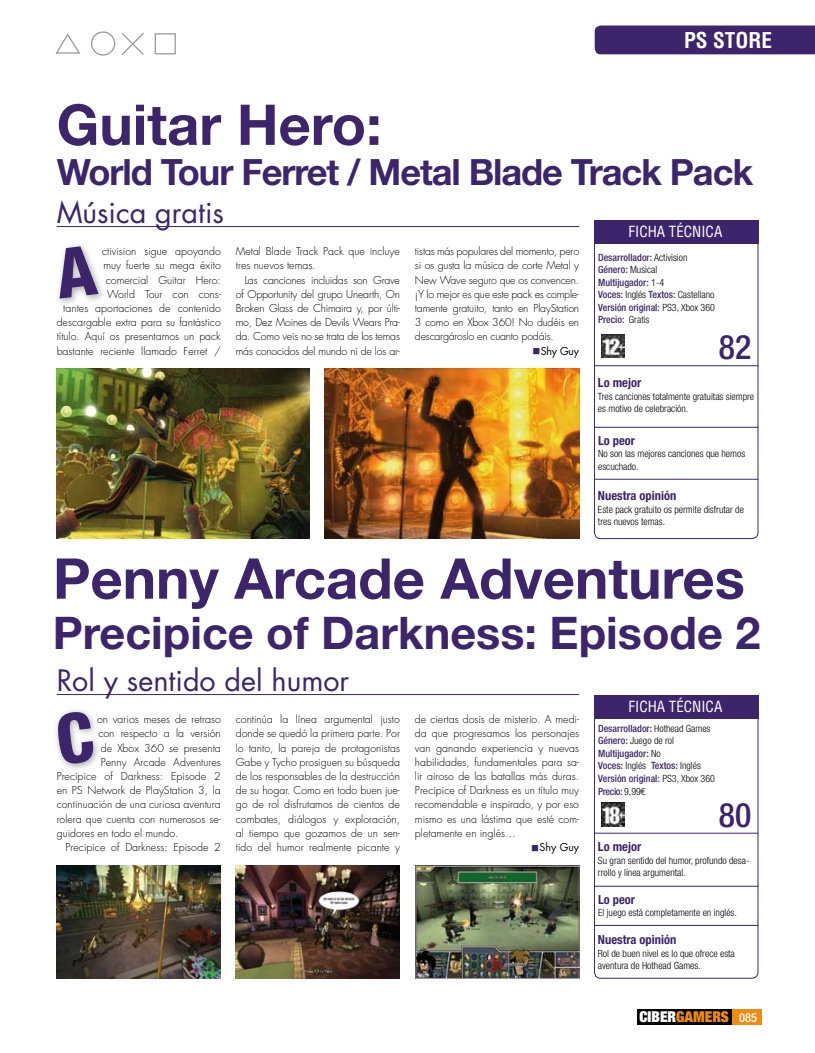
<style>
.page{position:relative;width:815px;height:1053px;background:#fff}
.page>*{position:absolute;margin:0;border:0;box-sizing:border-box;transform-origin:0 0}
.t1{font:700 56.25px "Helvetica Neue LT Std";color:#3c256a}
.t2{font:700 45px "Helvetica Neue LT Std";color:#3c256a}
.t3{font:700 36.25px "Helvetica Neue LT Std";letter-spacing:-.03em;color:#3c256a}
.t4{font:500 condensed 33.75px "Helvetica Neue LT Std";color:#3c256a}
.t5{font:28.75px "Futura Std";color:#3c256a}
.t6{font:700 condensed 21.25px "Helvetica LT Std";color:#fff}
.t7{font:condensed 15px "Helvetica LT Std";color:#fff}
.t8{font:900 condensed 15px "Helvetica Neue LT Std";color:#f08a10}
.t9{font:700 condensed 12.5px "Helvetica Neue LT Std";color:#3c256a}
.t10{font:300 10.62px/14.1px "Futura Std";color:#000;text-align:justify}
.t11{font:300 10.62px "Futura Std";letter-spacing:-.02em;color:#000}
.t12{font:10.62px "Futura Std";letter-spacing:-.01em;color:#000}
.t13{font:300 condensed 10px/12.5px "Helvetica Neue LT Std";color:#000}
.t14{font:500 condensed 10px/12.5px "Helvetica Neue LT Std";color:#3c256a}
.s1{font-weight:300;color:#000}
.s2{color:#3c256a}
.s3{color:#fff}
.s4{font-weight:500;font-size:12.5px;color:#fff}
</style>
<div class="page">
<div style="left:637px;top:1009px;width:95px;height:16px;background:#000"></div>
<div style="left:732px;top:1009px;width:30px;height:16px;background:#f08a10"></div>
<div style="left:595px;top:26px;width:220px;height:28px;background:#3c256a"></div>
<hr style="left:57px;top:226px;width:522px;height:1px;background:#3c256a">
<div style="left:53px;top:241px;width:54px;height:67px;background:#000;opacity:.35"></div>
<hr style="left:57px;top:694px;width:522px;height:1px;background:#3c256a">
<div style="left:52px;top:705px;width:51px;height:68px;background:#000;opacity:.35"></div>
<div style="left:594px;top:223px;width:164px;height:316px;border:1px solid #3c256a;border-radius:6px"></div>
<hr style="left:594px;top:365px;width:164px;height:1px;background:#3c256a">
<hr style="left:594px;top:427px;width:164px;height:1px;background:#3c256a">
<hr style="left:594px;top:479px;width:164px;height:1px;background:#3c256a">
<div style="left:594px;top:220px;width:164px;height:24px;background:#3c256a"></div>
<img style="left:601px;top:334px;width:23px;height:24px">
<svg style="left:55px;top:33px;width:26px;height:21px"></svg>
<div style="left:91px;top:31px;width:24px;height:25px;border:1px solid #969799;border-radius:50%"></div>
<div style="left:155px;top:33px;width:21px;height:21px;border:1px solid #969799"></div>
<svg style="left:121px;top:32px;width:23px;height:23px"></svg>
<img style="left:57px;top:369px;width:253px;height:170px">
<img style="left:325px;top:369px;width:254px;height:170px">
<div style="left:594px;top:698px;width:164px;height:280px;border:1px solid #3c256a;border-radius:6px"></div>
<hr style="left:594px;top:832px;width:164px;height:1px;background:#3c256a">
<hr style="left:594px;top:885px;width:164px;height:1px;background:#3c256a">
<hr style="left:594px;top:925px;width:164px;height:1px;background:#3c256a">
<div style="left:594px;top:694px;width:164px;height:24px;background:#3c256a"></div>
<img style="left:601px;top:802px;width:23px;height:24px">
<img style="left:57px;top:865px;width:164px;height:113px">
<img style="left:236px;top:865px;width:164px;height:113px">
<img style="left:415px;top:865px;width:164px;height:113px">
<svg style="left:54px;top:245px;width:45px;height:53px"></svg>
<svg style="left:56px;top:710px;width:39px;height:55px"></svg>
<p class="t6" style="left:684px;top:27px;width:89px">PS STORE</p>
<p class="t1" style="left:57px;top:90px;width:327px">Guitar Hero:</p>
<p class="t3" style="left:57px;top:149px;width:698px">World Tour Ferret / Metal Blade Track Pack</p>
<p class="t5" style="left:57px;top:194px;width:169px">Música gratis</p>
<p class="t10" style="left:57px;top:245px;width:166px;text-align:right">ctivision sigue apoyando<br>muy fuerte su mega éxito<br>comercial Guitar Hero:<br>World Tour con cons-<br>tantes aportaciones de contenido descargable extra para su fantástico título. Aquí os presentamos un pack bastante reciente llamado Ferret /</p>
<p class="t10" style="left:236px;top:245px;width:166px">Metal Blade Track Pack que incluye</p>
<p class="t7" style="left:629px;top:222px;width:95px">FICHA TÉCNICA</p>
<p class="t7" style="left:677px;top:222px;width:9px">E</p>
<p class="t14" style="left:598px;top:251px;width:118px">Desarrollador: <span class="s1">Activision<br></span>Género: <span class="s1">Musical<br></span>Multijugador: <span class="s1">1-4<br></span>Voces: <span class="s1">Inglés</span> Textos: <span class="s1">Castellano<br></span>Versión original: <span class="s1">PS3, Xbox 360<br></span>Precio: <span class="s1">Gratis</span></p>
<p class="t10" style="left:415px;top:245px;width:166px">tistas más populares del momento, pero si os gusta la música de corte Metal y New Wave seguro que os convencen. ¡Y lo mejor es que este pack es comple&shy;tamente gratuito, tanto en PlayStation 3 como en Xbox 360! No dudéis en descargároslo en cuanto podáis.</p>
<p class="t12" style="left:533px;top:344px;width:48px"><span class="s2">■</span>Shy Guy</p>
<p class="t10" style="left:236px;top:259px;width:81px">tres nuevos temas.</p>
<p class="t11" style="left:245px;top:273px;width:157px">Las canciones incluidas son Grave</p>
<p class="t11" style="left:236px;top:287px;width:166px">of Opportunity del grupo Unearth, On</p>
<p class="t11" style="left:236px;top:301px;width:166px">Broken Glass de Chimaira y, por últi-</p>
<p class="t11" style="left:236px;top:316px;width:166px">mo, Dez Moines de Devils Wears Pra-</p>
<p class="t11" style="left:236px;top:330px;width:166px">da. Como veis no se trata de los temas</p>
<p class="t11" style="left:236px;top:344px;width:166px">más conocidos del mundo ni de los ar-</p>
<p class="t4" style="left:719px;top:326px;width:34px">82</p>
<p class="t9" style="left:598px;top:375px;width:45px">Lo mejor</p>
<p class="t13" style="left:598px;top:390px;width:158px">Tres canciones totalmente gratuitas siempre es motivo de celebración.</p>
<p class="t9" style="left:598px;top:433px;width:38px">Lo peor</p>
<p class="t13" style="left:598px;top:447px;width:149px">No son las mejores canciones que hemos escuchado.</p>
<p class="t9" style="left:598px;top:488px;width:80px">Nuestra opinión</p>
<p class="t13" style="left:598px;top:503px;width:148px">Este pack gratuito os permite disfrutar de tres nuevos temas.</p>
<p class="t1" style="left:53px;top:543px;width:693px">Penny Arcade Adventures</p>
<p class="t2" style="left:53px;top:604px;width:709px">Precipice of Darkness: Episode 2</p>
<p class="t5" style="left:57px;top:661px;width:294px">Rol y sentido del humor</p>
<p class="t10" style="left:97px;top:712px;width:125px">on varios meses de retraso</p>
<p class="t10" style="left:98px;top:726px;width:124px">con respecto a la versión</p>
<p class="t10" style="left:101px;top:741px;width:122px">de Xbox 360 se presenta</p>
<p class="t10" style="left:101px;top:755px;width:121px">Penny Arcade Adventures</p>
<p class="t10" style="left:57px;top:769px;width:166px">Precipice of Darkness: Episode 2</p>
<p class="t10" style="left:57px;top:783px;width:166px">en PS Network de PlayStation 3, la</p>
<p class="t10" style="left:57px;top:797px;width:166px">continuación de una curiosa aventura</p>
<p class="t10" style="left:57px;top:811px;width:166px">rolera que cuenta con numerosos se-</p>
<p class="t10" style="left:57px;top:826px;width:123px">guidores en todo el mundo.</p>
<p class="t10" style="left:66px;top:840px;width:157px">Precipice of Darkness: Episode 2</p>
<p class="t10" style="left:236px;top:712px;width:166px">continúa la línea argumental justo donde se quedó la primera parte. Por lo tanto, la pareja de protagonistas Gabe y Tycho prosiguen su búsqueda de los responsables de la destrucción de su hogar. Como en todo buen jue&shy;go de rol disfrutamos de cientos de combates, diálogos y exploración, al tiempo que gozamos de un sen&shy;tido del humor realmente picante y</p>
<p class="t10" style="left:415px;top:712px;width:166px">de ciertas dosis de misterio. A medi&shy;da que progresamos los personajes van ganando experiencia y nuevas habilidades, fundamentales para sa&shy;lir airoso de las batallas más duras.<br>Precipice of Darkness es un título muy recomendable e inspirado, y por eso mismo es una lástima que esté com&shy;pletamente en inglés…</p>
<p class="t12" style="left:531px;top:840px;width:50px"><span class="s2">■</span>Shy Guy</p>
<p class="t7" style="left:629px;top:697px;width:95px">FICHA TÉCNICA</p>
<p class="t7" style="left:677px;top:697px;width:9px">E</p>
<p class="t14" style="left:598px;top:722px;width:118px">Desarrollador: <span class="s1">Hothead Games<br></span>Género: <span class="s1">Juego de rol<br></span>Multijugador: <span class="s1">No<br></span>Voces: <span class="s1">Inglés</span> Textos: <span class="s1">Inglés<br></span>Versión original: <span class="s1">PS3, Xbox 360<br></span>Precio: <span class="s1">9,99€</span></p>
<p class="t4" style="left:719px;top:795px;width:34px">80</p>
<p class="t9" style="left:598px;top:839px;width:45px">Lo mejor</p>
<p class="t13" style="left:598px;top:853px;width:153px">Su gran sentido del humor, profundo desa&shy;rrollo y línea argumental.</p>
<p class="t9" style="left:598px;top:891px;width:38px">Lo peor</p>
<p class="t13" style="left:598px;top:906px;width:140px">El juego está completamente en inglés.</p>
<p class="t9" style="left:598px;top:932px;width:80px">Nuestra opinión</p>
<p class="t13" style="left:598px;top:946px;width:138px">Rol de buen nivel es lo que ofrece esta aventura de Hothead Games.</p>
<p class="t8" style="left:640px;top:1007px;width:119px"><span class="s3">CIBER</span>GAMERS <span class="s4">085</span></p>
</div>
